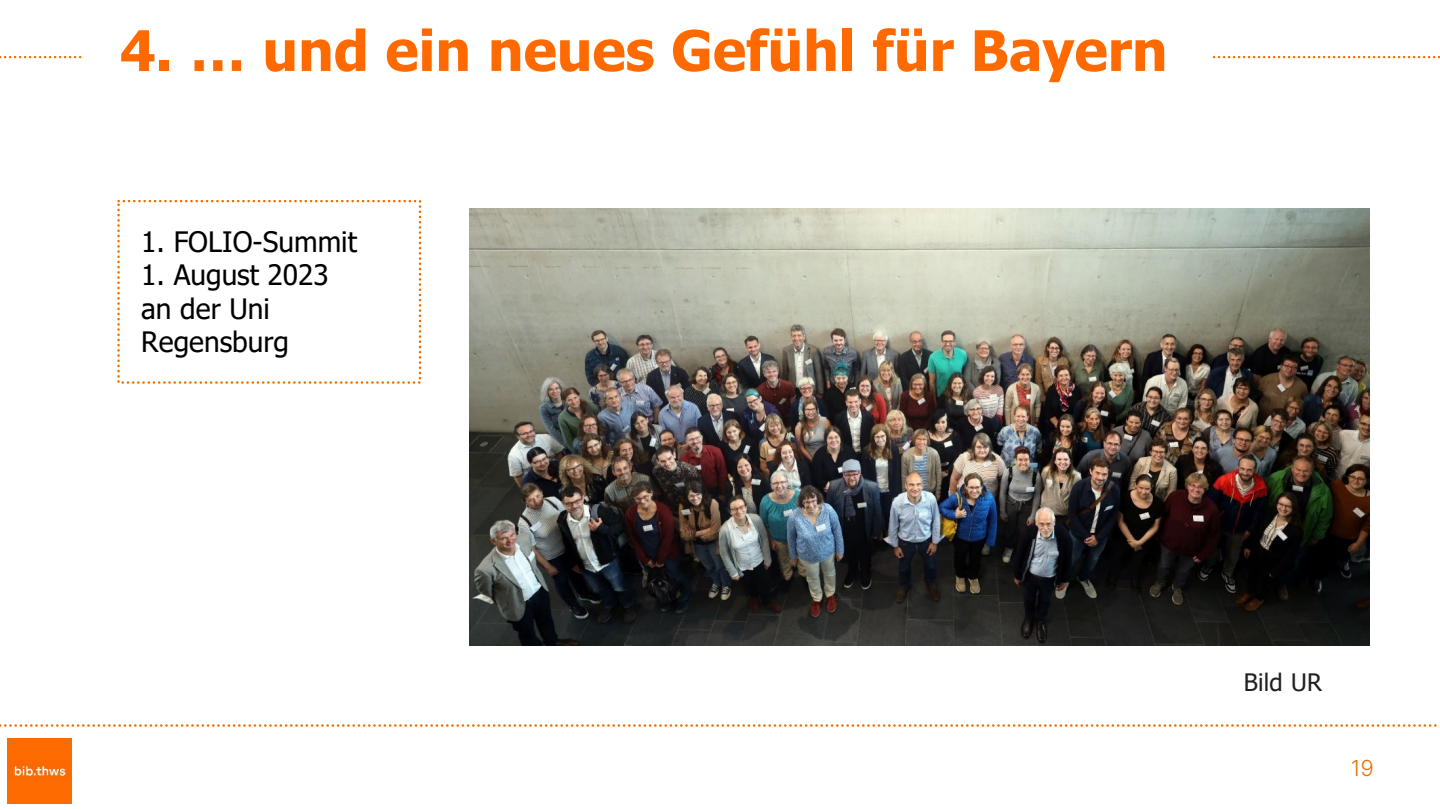
<style>
.page{position:relative;width:1440px;height:810px;background:#fff}
.page>*{position:absolute;margin:0;border:0;box-sizing:border-box;transform-origin:0 0}
.t1{font:700 56px "Tahoma";color:#ff6a00}
.t2{font:28px/33.6px "Tahoma";color:#000}
.t3{font:24px "Tahoma";letter-spacing:.01em;color:#231f20}
.t4{font:300 22px "Inter";color:#ed6e00}
</style>
<div class="page">
<img style="left:7px;top:739px;width:65px;height:64px">
<svg style="left:0;top:56px;width:82px;height:2px"></svg>
<svg style="left:1212px;top:56px;width:228px;height:2px"></svg>
<svg style="left:0;top:724px;width:1437px;height:3px"></svg>
<div style="left:117px;top:200px;width:304px;height:184px;border:2px dashed #ed6e00"></div>
<img style="left:470px;top:209px;width:899px;height:436px">
<h2 class="t1" style="left:120px;top:11px;width:1049px">4. … und ein neues Gefühl für Bayern</h2>
<p class="t2" style="left:141px;top:226px;width:217px">1. FOLIO-Summit</p>
<p class="t2" style="left:141px;top:260px;width:189px">1. August 2023 an der Uni<br>Regensburg</p>
<p class="t3" style="left:1244px;top:666px;width:80px">Bild UR</p>
<p class="t4" style="left:1351px;top:752px;width:25px">19</p>
</div>
